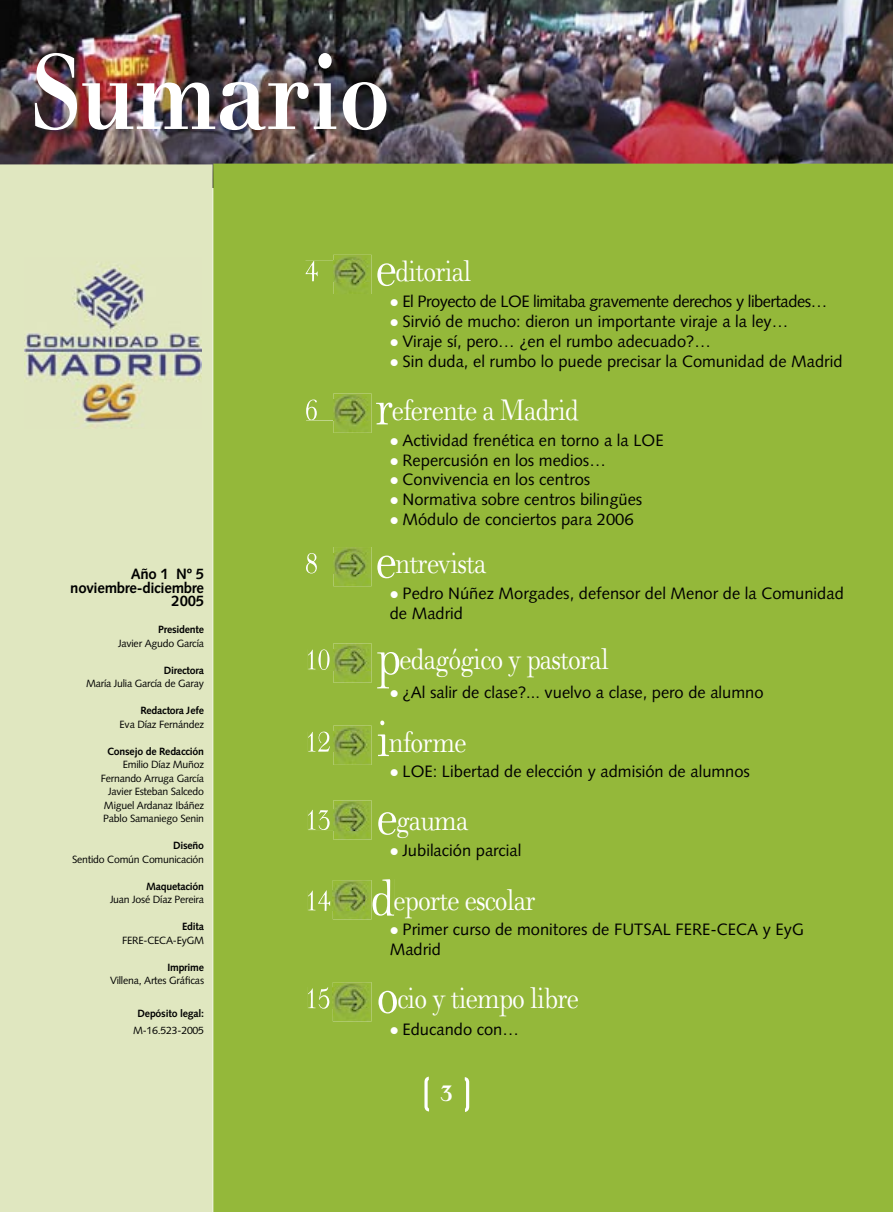
<style>
.page{position:relative;width:893px;height:1212px;background:#fff}
.page>*{position:absolute;margin:0;border:0;box-sizing:border-box;transform-origin:0 0}
.t1{font:500 124.5px "Walbaum";color:#fff;scale:.85 1}
.t2{font:60px "Harpoon Plain";color:#fff}
.t3{font:34.5px "Walbaum";letter-spacing:-.03em;color:#fff;scale:.85 1}
.t4{font:500 27px "Walbaum";color:#fff}
.t5{font:16.5px/19.8px "Syntax";color:#000}
.t6{font:16.5px "Syntax";letter-spacing:-.03em;color:#000}
.t7{font:700 15px/13.5px "Syntax";letter-spacing:-.02em;color:#000;text-align:right}
.t8{font:10.5px/13.5px "Syntax";letter-spacing:-.02em;color:#000;text-align:right}
.t9{font:700 10.5px "Syntax";letter-spacing:-.02em;color:#000}
.s1{font-size:60px}
.s2{color:#fff}
</style>
<div class="page">
<img style="left:0;top:0;width:893px;height:164px">
<div style="left:0;top:164px;width:213px;height:1048px;background:#e0e7c0"></div>
<div style="left:213px;top:164px;width:680px;height:1048px;background:#94b83a"></div>
<svg style="left:306px;top:261px;width:27px;height:20px"></svg>
<img style="left:333px;top:255px;width:39px;height:39px">
<img style="left:333px;top:261px;width:37px;height:20px">
<svg style="left:306px;top:399px;width:27px;height:21px"></svg>
<img style="left:333px;top:394px;width:39px;height:39px">
<img style="left:333px;top:399px;width:37px;height:21px">
<svg style="left:308px;top:810px;width:25px;height:20px"></svg>
<img style="left:333px;top:800px;width:39px;height:40px">
<img style="left:333px;top:810px;width:38px;height:20px">
<svg style="left:308px;top:890px;width:25px;height:21px"></svg>
<svg style="left:373px;top:879px;width:21px;height:37px"></svg>
<img style="left:333px;top:880px;width:39px;height:39px">
<img style="left:333px;top:890px;width:32px;height:21px">
<svg style="left:308px;top:987px;width:25px;height:22px"></svg>
<img style="left:333px;top:982px;width:39px;height:39px">
<img style="left:333px;top:987px;width:38px;height:22px">
<img style="left:24px;top:258px;width:178px;height:170px">
<svg style="left:306px;top:553px;width:27px;height:20px"></svg>
<img style="left:333px;top:547px;width:39px;height:39px">
<img style="left:333px;top:553px;width:37px;height:20px">
<svg style="left:308px;top:731px;width:25px;height:21px"></svg>
<img style="left:333px;top:726px;width:39px;height:39px">
<img style="left:333px;top:731px;width:38px;height:21px">
<svg style="left:308px;top:649px;width:25px;height:21px"></svg>
<img style="left:333px;top:643px;width:39px;height:40px">
<img style="left:333px;top:649px;width:38px;height:21px">
<h1 class="t1" style="left:31px;top:25px;width:423px">Sumario</h1>
<h3 class="t3" style="left:376px;top:252px;width:114px"><span class="s1">e</span>ditorial</h3>
<p class="t6" style="left:390px;top:292px;width:439px"><span class="s2">●</span> El Proyecto de LOE limitaba gravemente derechos y libertades…</p>
<p class="t5" style="left:390px;top:311px;width:400px"><span class="s2">●</span> Sirvió de mucho: dieron un importante viraje a la ley…</p>
<p class="t5" style="left:390px;top:331px;width:323px"><span class="s2">●</span> Viraje sí, pero… ¿en el rumbo adecuado?…</p>
<p class="t5" style="left:390px;top:351px;width:454px"><span class="s2">●</span> Sin duda, el rumbo lo puede precisar la Comunidad de Madrid</p>
<h3 class="t3" style="left:376px;top:391px;width:241px"><span class="s1">r</span>eferente a Madrid</h3>
<p class="t7" style="left:70px;top:567px;width:135px">Año 1 Nº 5 noviembre-diciembre<br>2005</p>
<p class="t9" style="left:158px;top:623px;width:47px">Presidente</p>
<p class="t8" style="left:118px;top:636px;width:87px">Javier Agudo García</p>
<p class="t9" style="left:164px;top:664px;width:42px">Directora</p>
<p class="t8" style="left:86px;top:677px;width:120px">María Julia García de Garay</p>
<p class="t9" style="left:140px;top:704px;width:65px">Redactora Jefe</p>
<p class="t8" style="left:120px;top:717px;width:86px">Eva Díaz Fernández</p>
<p class="t9" style="left:107px;top:745px;width:98px">Consejo de Redacción</p>
<p class="t8" style="left:101px;top:758px;width:105px">Emilio Díaz Muñoz<br>Fernando Arruga García<br>Javier Esteban Salcedo<br>Miguel Ardanaz Ibáñez<br>Pablo Samaniego Senin</p>
<p class="t9" style="left:173px;top:839px;width:33px">Diseño</p>
<p class="t8" style="left:72px;top:852px;width:133px">Sentido Común Comunicación</p>
<p class="t9" style="left:146px;top:880px;width:59px">Maquetación</p>
<p class="t8" style="left:110px;top:893px;width:96px">Juan José Díaz Pereira</p>
<p class="t9" style="left:182px;top:920px;width:23px">Edita</p>
<p class="t8" style="left:122px;top:933px;width:83px">FERE-CECA-EyGM</p>
<p class="t9" style="left:167px;top:961px;width:38px">Imprime</p>
<p class="t8" style="left:110px;top:974px;width:95px">Villena, Artes Gráficas</p>
<p class="t9" style="left:138px;top:1007px;width:68px">Depósito legal:</p>
<p class="t8" style="left:133px;top:1023px;width:73px">M-16.523-2005</p>
<p class="t5" style="left:390px;top:430px;width:275px"><span class="s2">●</span> Actividad frenética en torno a la LOE</p>
<p class="t5" style="left:390px;top:450px;width:218px"><span class="s2">●</span> Repercusión en los medios…</p>
<p class="t5" style="left:390px;top:470px;width:202px"><span class="s2">●</span> Convivencia en los centros</p>
<p class="t5" style="left:390px;top:490px;width:254px"><span class="s2">●</span> Normativa sobre centros bilingües</p>
<p class="t5" style="left:390px;top:509px;width:245px"><span class="s2">●</span> Módulo de conciertos para 2006</p>
<h3 class="t3" style="left:376px;top:544px;width:132px"><span class="s1">e</span>ntrevista</h3>
<p class="t5" style="left:390px;top:583px;width:456px"><span class="s2">●</span> Pedro Núñez Morgades, defensor del Menor de la Comunidad de Madrid</p>
<h3 class="t3" style="left:377px;top:641px;width:275px"><span class="s1">p</span>edagógico y pastoral</h3>
<p class="t5" style="left:390px;top:682px;width:375px"><span class="s2">●</span> ¿Al salir de clase?... vuelvo a clase, pero de alumno</p>
<h3 class="t3" style="left:377px;top:723px;width:108px"><span class="s1">i</span>nforme</h3>
<p class="t5" style="left:390px;top:761px;width:362px"><span class="s2">●</span> LOE: Libertad de elección y admisión de alumnos</p>
<h3 class="t3" style="left:377px;top:801px;width:110px"><span class="s1">e</span>gauma</h3>
<p class="t5" style="left:390px;top:841px;width:133px"><span class="s2">●</span> Jubilación parcial</p>
<h3 class="t3" style="left:394px;top:882px;width:169px">eporte escolar</h3>
<p class="t5" style="left:390px;top:920px;width:416px"><span class="s2">●</span> Primer curso de monitores de FUTSAL FERE-CECA y EyG<br>Madrid</p>
<h3 class="t3" style="left:377px;top:980px;width:240px"><span class="s1">o</span>cio y tiempo libre</h3>
<p class="t5" style="left:390px;top:1019px;width:131px"><span class="s2">●</span> Educando con…</p>
<h2 class="t2" style="left:422px;top:1056px;width:11px">(</h2>
<h3 class="t4" style="left:440px;top:1078px;width:14px">3</h3>
<h2 class="t2" style="left:462px;top:1056px;width:11px">)</h2>
</div>
